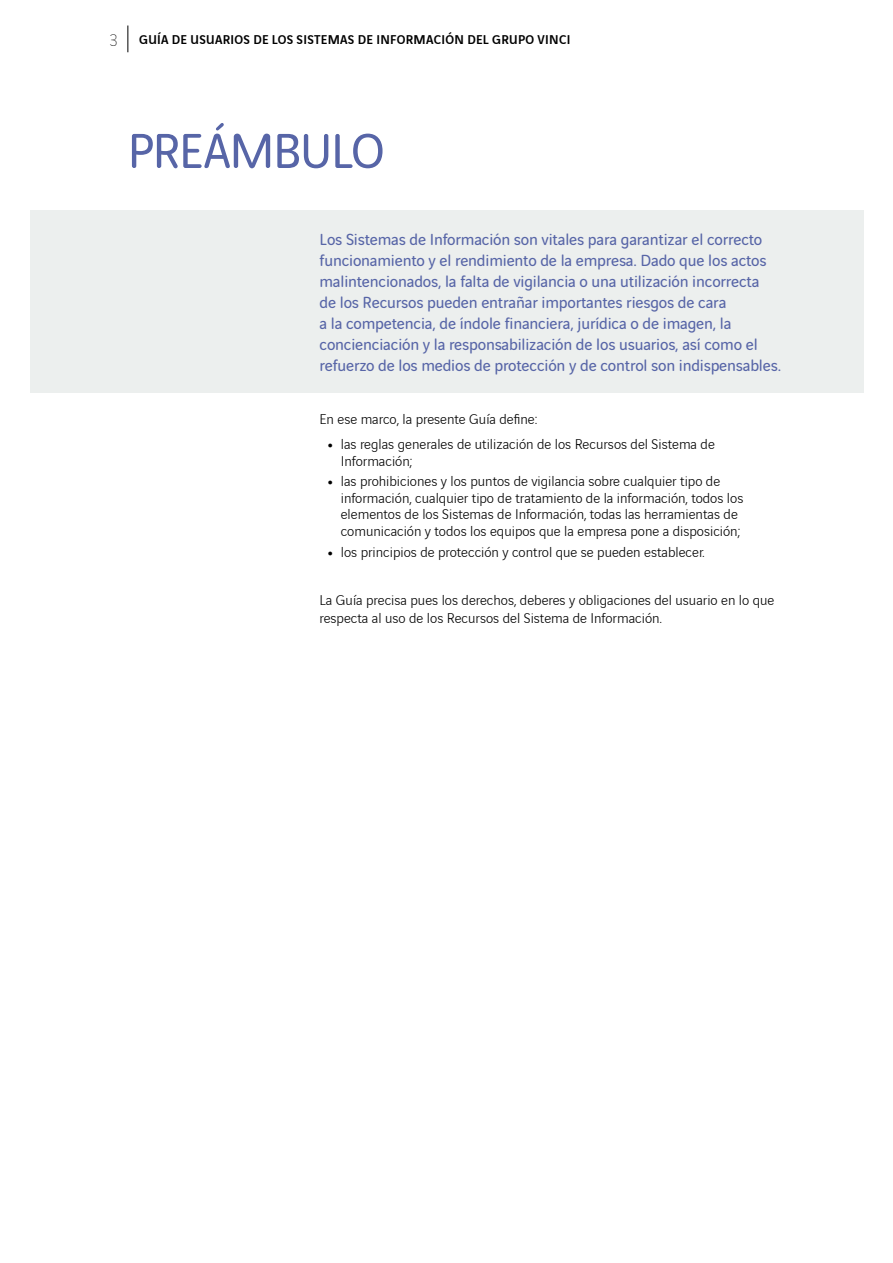
<style>
.page{position:relative;width:893px;height:1263px;background:#fff}
.page>*{position:absolute;margin:0;border:0;box-sizing:border-box;transform-origin:0 0}
.t1{font:52.5px "Vinci Rounded";letter-spacing:-.03em;color:#5765a7}
.t2{font:17.25px/21px "Vinci Rounded";letter-spacing:-.01em;color:#5765a7}
.t3{font:300 15px/16.5px "Vinci Sans";color:#000}
.t4{font:500 13.5px "Vinci Sans";letter-spacing:.02em;color:#000}
.s1{font-weight:200;font-size:18px}
.s2{font-weight:900}
</style>
<div class="page">
<svg style="left:127px;top:26px;width:1px;height:26px"></svg>
<div style="left:30px;top:211px;width:833px;height:182px;background:#ecefee"></div>
<p class="t4" style="left:109px;top:29px;width:463px"><span class="s1">3</span> GUÍA DE USUARIOS DE LOS SISTEMAS DE INFORMACIÓN DEL GRUPO VINCI</p>
<h1 class="t1" style="left:127px;top:115px;width:258px">PREÁMBULO</h1>
<p class="t2" style="left:319px;top:228px;width:463px">Los Sistemas de Información son vitales para garantizar el correcto funcionamiento y el rendimiento de la empresa. Dado que los actos malintencionados, la falta de vigilancia o una utilización incorrecta<br>de los Recursos pueden entrañar importantes riesgos de cara<br>a la competencia, de índole financiera, jurídica o de imagen, la concienciación y la responsabilización de los usuarios, así como el refuerzo de los medios de protección y de control son indispensables.</p>
<p class="t3" style="left:319px;top:410px;width:219px">En ese marco, la presente Guía define:</p>
<p class="t3" style="left:341px;top:435px;width:376px;text-indent:-13px"><span class="s2">•</span> las reglas generales de utilización de los Recursos del Sistema de<br>Información;</p>
<p class="t3" style="left:341px;top:472px;width:404px;text-indent:-13px"><span class="s2">•</span> las prohibiciones y los puntos de vigilancia sobre cualquier tipo de información, cualquier tipo de tratamiento de la información, todos los elementos de los Sistemas de Información, todas las herramientas de comunicación y todos los equipos que la empresa pone a disposición;</p>
<p class="t3" style="left:328px;top:542px;width:378px"><span class="s2">•</span> los principios de protección y control que se pueden establecer.</p>
<p class="t3" style="left:319px;top:590px;width:456px;line-height:18px">La Guía precisa pues los derechos, deberes y obligaciones del usuario en lo que respecta al uso de los Recursos del Sistema de Información.</p>
</div>
